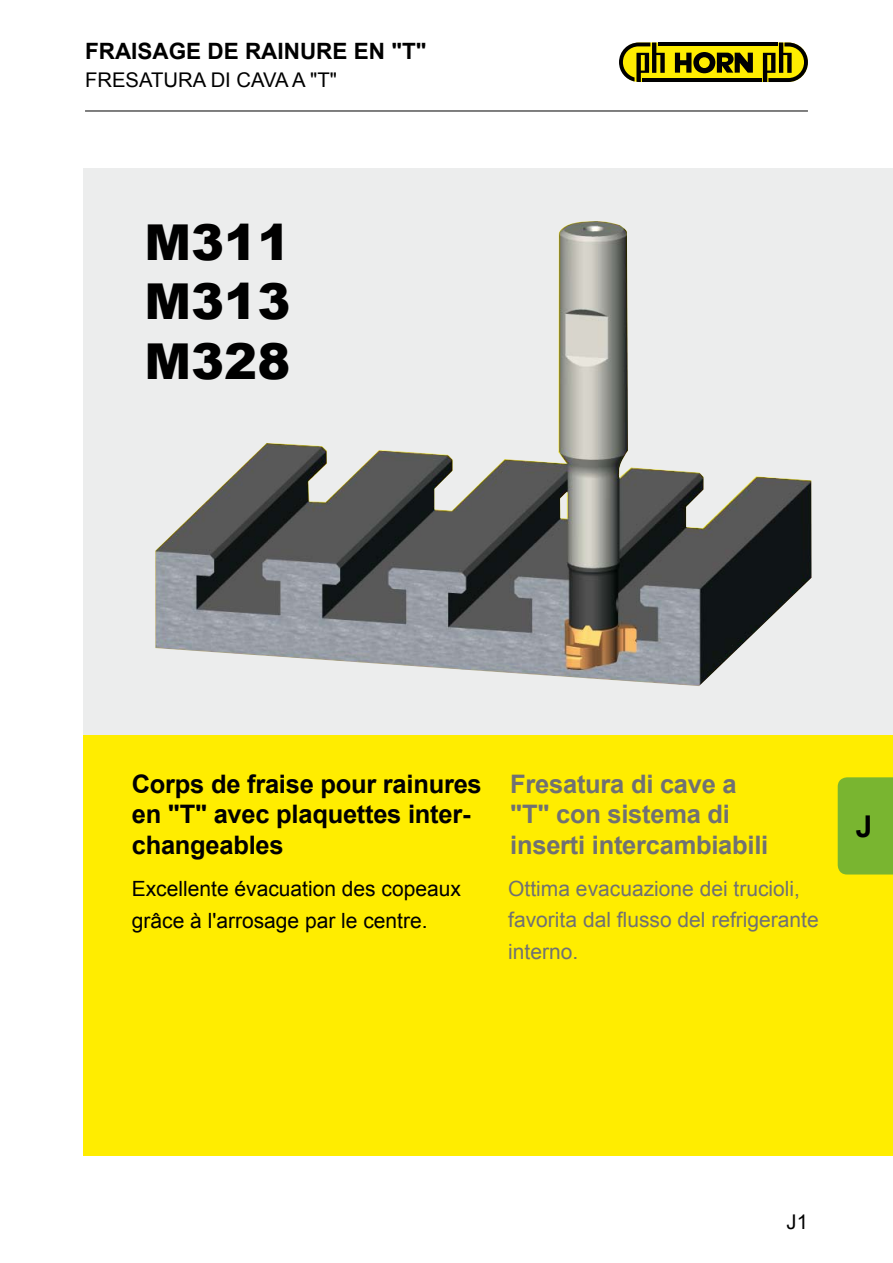
<style>
.page{position:relative;width:893px;height:1263px;background:#fff}
.page>*{position:absolute;margin:0;border:0;box-sizing:border-box;transform-origin:0 0}
.t1{font:900 49.5px/59.4px "Arial";color:#000;text-align:justify}
.t2{font:700 30px "Arial";color:#000}
.t3{font:700 25.5px/30.6px "Arial";letter-spacing:-.01em;color:#000}
.t4{font:700 25.5px/30.6px "Arial";letter-spacing:-.01em;color:#707173}
.t5{font:700 22.5px "Arial";color:#000}
.t6{font:21px/31.5px "Arial";color:#707173}
.t7{font:21px/31.5px "Arial";color:#000}
.t8{font:20.25px "Arial";color:#000}
</style>
<div class="page">
<div style="left:84px;top:168px;width:809px;height:597px;background:#eceded"></div>
<div style="left:84px;top:736px;width:809px;height:420px;background:#ffed00"></div>
<img style="left:155px;top:221px;width:656px;height:465px">
<div style="left:620px;top:43px;width:188px;height:39px;background:#ffed00;border-radius:20px"></div>
<svg style="left:675px;top:52px;width:78px;height:21px"></svg>
<hr style="left:658px;top:43px;width:120px;height:3px;background:#000">
<hr style="left:642px;top:78px;width:120px;height:4px;background:#000">
<svg style="left:619px;top:43px;width:46px;height:39px"></svg>
<svg style="left:763px;top:43px;width:45px;height:39px"></svg>
<hr style="left:85px;top:111px;width:723px;height:1px;background:#000">
<div style="left:838px;top:777px;width:55px;height:97px;background:#79b530"></div>
<p class="t5" style="left:85px;top:36px;width:343px">FRAISAGE DE RAINURE EN "T"</p>
<p class="t8" style="left:85px;top:67px;width:253px">FRESATURA DI CAVA A "T"</p>
<h1 class="t1" style="left:145px;top:211px;width:147px">M311<br>M313<br>M328</h1>
<p class="t3" style="left:132px;top:769px;width:351px">Corps de fraise pour rainures en "T" avec plaquettes inter&shy;changeables</p>
<p class="t4" style="left:510px;top:769px;width:259px">Fresatura di cave a "T" con sistema di inserti intercambiabili</p>
<p class="t7" style="left:132px;top:873px;width:331px">Excellente évacuation des copeaux grâce à l'arrosage par le centre.</p>
<p class="t6" style="left:508px;top:873px;width:312px">Ottima evacuazione dei trucioli, favorita dal flusso del refrigerante interno.</p>
<h2 class="t2" style="left:856px;top:806px;width:18px">J</h2>
<p class="t8" style="left:786px;top:1209px;width:23px">J1</p>
</div>
